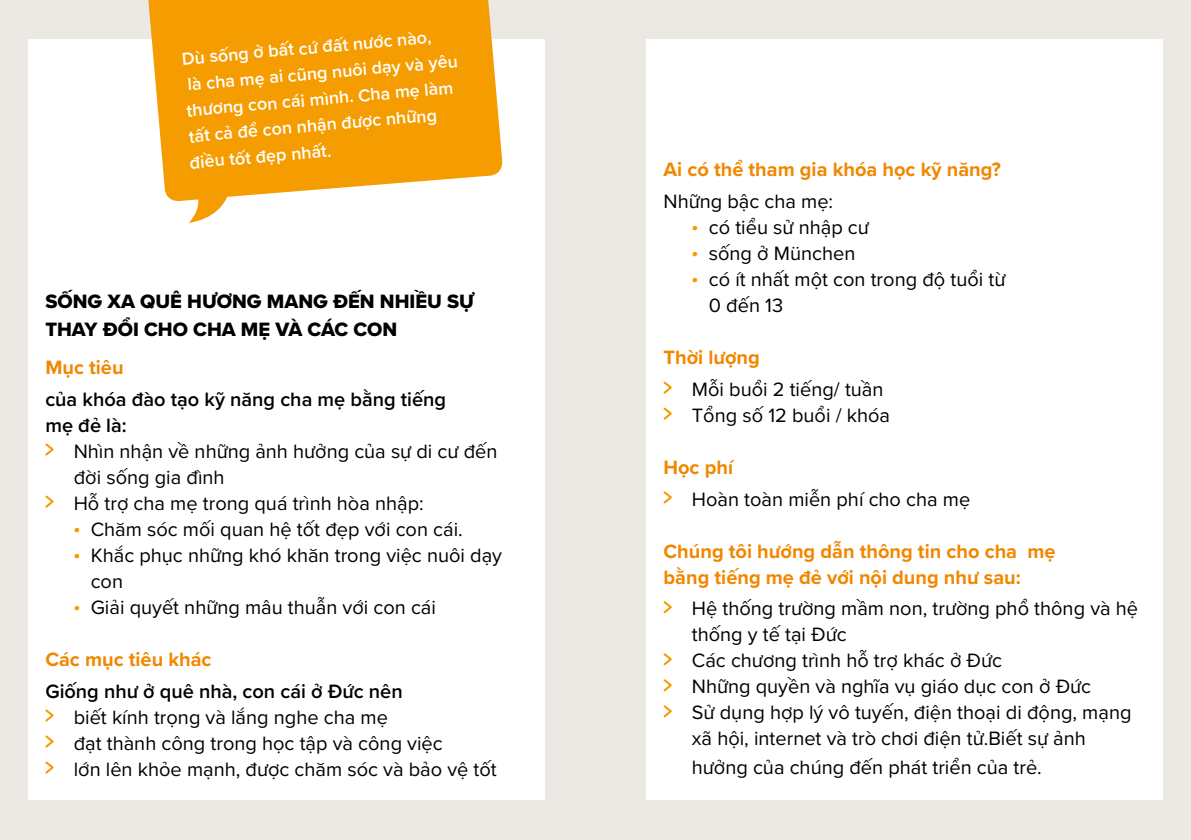
<style>
.page{position:relative;width:1191px;height:840px;background:#fff}
.page>*{position:absolute;margin:0;border:0;box-sizing:border-box;transform-origin:0 0}
.t1{font:20px/26px "Proxima Nova";color:#000}
.t2{font:700 20px/26px "Proxima Nova";color:#f18700}
.t3{font:600 20px/26px "Proxima Nova";color:#000}
.t4{font:20px/28px "Proxima Nova A Extrabld";color:#000}
.t5{font:600 18px/26px "Proxima Nova";color:#fff}
.s1{font-family:"Alkes";color:#f59c00}
</style>
<div class="page">
<div style="left:0;top:0;width:1191px;height:839px;background:#ece9e5"></div>
<div style="left:28px;top:40px;width:516px;height:759px;background:#fff"></div>
<div style="left:646px;top:40px;width:516px;height:759px;background:#fff"></div>
<svg style="left:146px;top:0;width:357px;height:223px;fill:#f59c00"></svg>
<svg style="left:45px;top:443px;width:9px;height:13px"></svg>
<svg style="left:45px;top:495px;width:9px;height:13px"></svg>
<svg style="left:45px;top:709px;width:9px;height:13px"></svg>
<svg style="left:45px;top:735px;width:9px;height:13px"></svg>
<svg style="left:45px;top:761px;width:9px;height:13px"></svg>
<svg style="left:663px;top:381px;width:9px;height:13px"></svg>
<svg style="left:663px;top:407px;width:9px;height:13px"></svg>
<svg style="left:663px;top:491px;width:9px;height:13px"></svg>
<svg style="left:663px;top:601px;width:9px;height:13px"></svg>
<svg style="left:663px;top:653px;width:9px;height:13px"></svg>
<svg style="left:663px;top:679px;width:9px;height:13px"></svg>
<svg style="left:663px;top:705px;width:9px;height:13px"></svg>
<p class="t5" style="left:180px;top:47px;width:277px;rotate:-5deg">Dù sống ở bất cứ đất nước nào,<br>là cha mẹ ai cũng nuôi dạy và yêu thương con cái mình. Cha mẹ làm tất cả để con nhận được những điều tốt đẹp nhất.</p>
<p class="t4" style="left:45px;top:287px;width:430px">SỐNG XA QUÊ HƯƠNG MANG ĐẾN NHIỀU SỰ<br>THAY ĐỔI CHO CHA MẸ VÀ CÁC CON</p>
<p class="t2" style="left:45px;top:353px;width:80px">Mục tiêu</p>
<p class="t3" style="left:45px;top:387px;width:402px">của khóa đào tạo kỹ năng cha mẹ bằng tiếng mẹ đẻ là:</p>
<p class="t1" style="left:74px;top:438px;width:425px">Nhìn nhận về những ảnh hưởng của sự di cư đến đời sống gia đình<br>Hỗ trợ cha mẹ trong quá trình hòa nhập:</p>
<p class="t1" style="left:74px;top:516px;width:390px"><span class="s1">•</span> Chăm sóc mối quan hệ tốt đẹp với con cái.</p>
<p class="t1" style="left:91px;top:542px;width:413px;text-indent:-17px"><span class="s1">•</span> Khắc phục những khó khăn trong việc nuôi dạy con</p>
<p class="t1" style="left:74px;top:594px;width:364px"><span class="s1">•</span> Giải quyết những mâu thuẫn với con cái</p>
<p class="t2" style="left:45px;top:645px;width:168px">Các mục tiêu khác</p>
<p class="t3" style="left:45px;top:679px;width:359px">Giống như ở quê nhà, con cái ở Đức nên</p>
<p class="t1" style="left:74px;top:703px;width:424px">biết kính trọng và lắng nghe cha mẹ<br>đạt thành công trong học tập và công việc<br>lớn lên khỏe mạnh, được chăm sóc và bảo vệ tốt</p>
<p class="t2" style="left:663px;top:155px;width:339px">Ai có thể tham gia khóa học kỹ năng?</p>
<p class="t1" style="left:663px;top:188px;width:171px">Những bậc cha mẹ:</p>
<p class="t1" style="left:692px;top:214px;width:178px"><span class="s1">•</span> có tiểu sử nhập cư</p>
<p class="t1" style="left:692px;top:240px;width:165px"><span class="s1">•</span> sống ở München</p>
<p class="t1" style="left:709px;top:266px;width:298px;text-indent:-17px"><span class="s1">•</span> có ít nhất một con trong độ tuổi từ<br>0 đến 13</p>
<p class="t2" style="left:663px;top:343px;width:98px">Thời lượng</p>
<p class="t1" style="left:692px;top:376px;width:200px">Mỗi buổi 2 tiếng/ tuần<br>Tổng số 12 buổi / khóa</p>
<p class="t2" style="left:663px;top:453px;width:71px">Học phí</p>
<p class="t1" style="left:692px;top:485px;width:280px">Hoàn toàn miễn phí cho cha mẹ</p>
<p class="t2" style="left:663px;top:536px;width:393px">Chúng tôi hướng dẫn thông tin cho cha mẹ bằng tiếng mẹ đẻ với nội dung như sau:</p>
<p class="t1" style="left:692px;top:595px;width:448px">Hệ thống trường mầm non, trường phổ thông và hệ thống y tế tại Đức<br>Các chương trình hỗ trợ khác ở Đức<br>Những quyền và nghĩa vụ giáo dục con ở Đức<br>Sử dụng hợp lý vô tuyến, điện thoại di động, mạng xã hội, internet và trò chơi điện tử.Biết sự ảnh</p>
<p class="t1" style="left:692px;top:754px;width:351px">hưởng của chúng đến phát triển của trẻ.</p>
</div>
